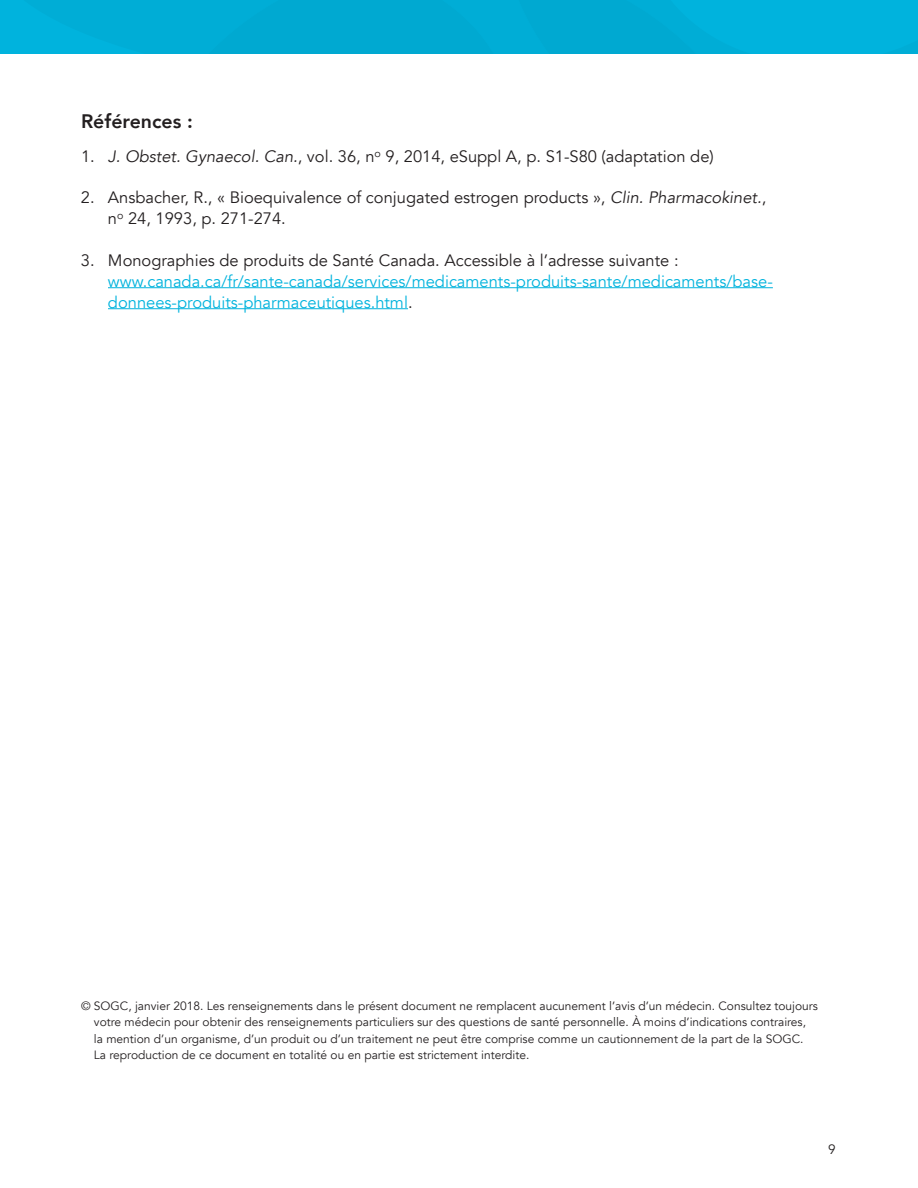
<style>
.page{position:relative;width:918px;height:1188px;background:#fff}
.page>*{position:absolute;margin:0;border:0;box-sizing:border-box;transform-origin:0 0}
.t1{font:800 19.5px "Avenir";color:#231f20}
.t2{font:16.5px/21px "Avenir";color:#231f20}
.t3{font:16.5px/21px "Avenir";color:#00b3dd}
.t4{font:13.5px "Avenir";color:#231f20}
.t5{font:12px/16.5px "Avenir";color:#231f20}
.s1{font-style:italic}
.s2{color:#231f20}
</style>
<div class="page">
<div style="left:881px;top:0;width:37px;height:54px;background:#00b3dd"></div>
<div style="left:515px;top:0;width:366px;height:54px;background:#00add6"></div>
<div style="left:0;top:0;width:515px;height:54px;background:#00b3dd"></div>
<div style="left:131px;top:0;width:373px;height:54px;background:#00a9d1"></div>
<hr style="left:108px;top:287px;width:665px;height:1px;background:#00b3dd">
<hr style="left:108px;top:308px;width:300px;height:1px;background:#00b3dd">
<h1 class="t1" style="left:81px;top:106px;width:113px">Références :</h1>
<h2 class="t2" style="left:81px;top:146px;width:634px">1. <span class="s1">J. Obstet. Gynaecol. Can.</span>, vol. 36, n<sup>o</sup> 9, 2014, eSuppl A, p. S1-S80 (adaptation de)</h2>
<h2 class="t2" style="left:108px;top:187px;width:660px;text-indent:-27px">2. Ansbacher, R., « Bioequivalence of conjugated estrogen products », <span class="s1">Clin. Pharmacokinet.</span>, n<sup>o</sup> 24, 1993, p. 271-274.</h2>
<h2 class="t2" style="left:81px;top:250px;width:599px">3. Monographies de produits de Santé Canada. Accessible à l’adresse suivante :</h2>
<h2 class="t3" style="left:108px;top:271px;width:666px">www.canada.ca/fr/sante-canada/services/medicaments-produits-sante/medicaments/base&shy;donnees-produits-pharmaceutiques.html<span class="s2">.</span></h2>
<p class="t5" style="left:94px;top:998px;width:726px;text-indent:-13px">© SOGC, janvier 2018. Les renseignements dans le présent document ne remplacent aucunement l’avis d’un médecin. Consultez toujours votre médecin pour obtenir des renseignements particuliers sur des questions de santé personnelle. À moins d’indications contraires, la mention d’un organisme, d’un produit ou d’un traitement ne peut être comprise comme un cautionnement de la part de la SOGC.<br>La reproduction de ce document en totalité ou en partie est strictement interdite.</p>
<p class="t4" style="left:828px;top:1142px;width:9px">9</p>
</div>
